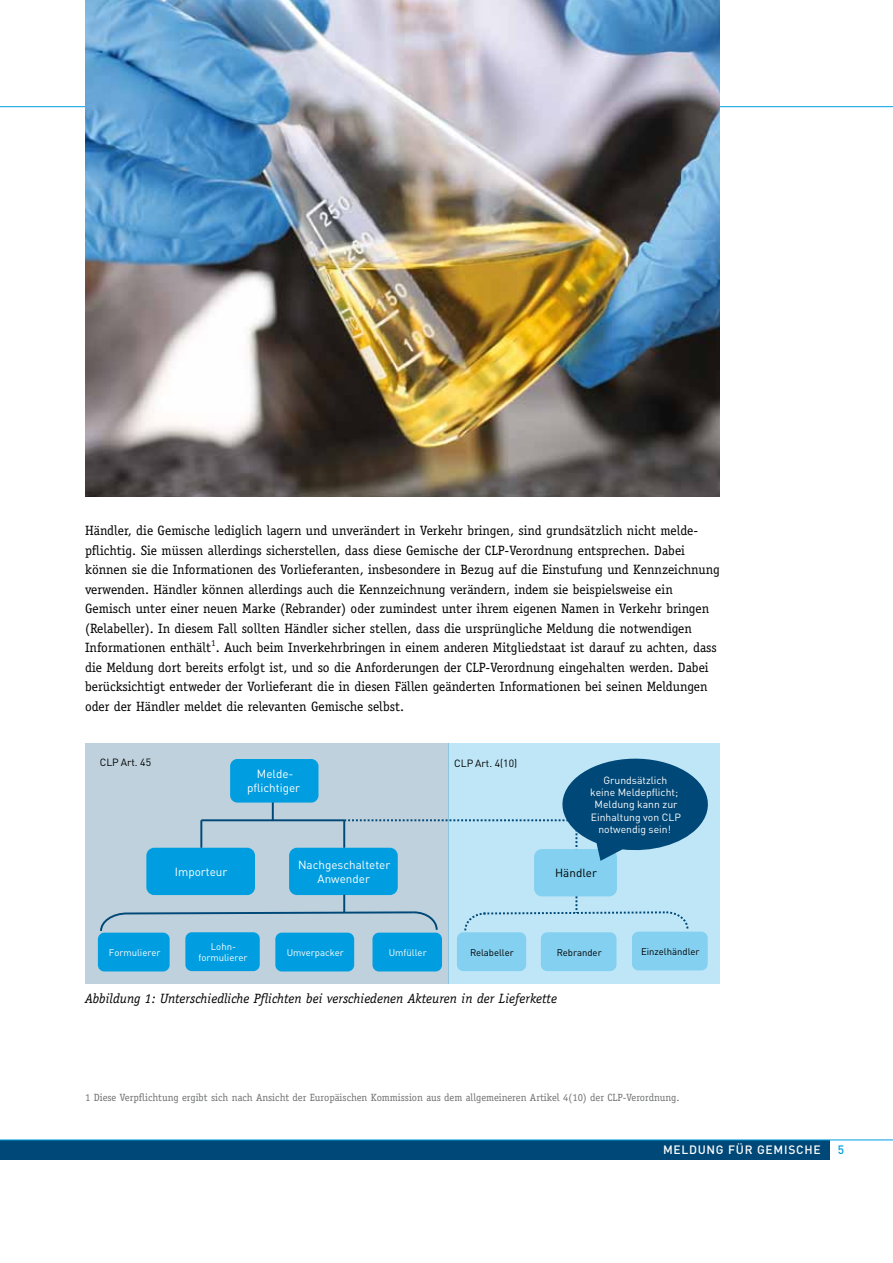
<style>
.page{position:relative;width:893px;height:1263px;background:#fff}
.page>*{position:absolute;margin:0;border:0;box-sizing:border-box;transform-origin:0 0}
.t1{font:13.5px/19.5px "Officina Serif";color:#000}
.t2{font:italic 13.5px "Officina Serif";color:#000}
.t3{font:500 12px "DIN Pro";color:#fff}
.t4{font:500 12px "DIN Pro";color:#009ee0}
.t5{font:11.7px/13.8px "DIN Pro";color:#fff;text-align:center}
.t6{font:11.7px "DIN Pro";color:#000}
.t7{font:10.5px "Officina Serif";color:#707172}
.t8{font:10.35px/12.3px "DIN Pro";color:#fff;text-align:center}
.t9{font:10.35px "DIN Pro";color:#000}
.t10{font:9.6px/11.2px "DIN Pro";color:#fff;text-align:center}
.t11{font:9.6px "DIN Pro";color:#000}
</style>
<div class="page">
<div style="left:0;top:1140px;width:829px;height:20px;background:#004877"></div>
<hr style="left:0;top:1139px;width:893px;height:1px;background:#009ee0">
<hr style="left:0;top:106px;width:893px;height:1px;background:#009ee0">
<img style="left:85px;top:0;width:635px;height:496px">
<div style="left:85px;top:743px;width:363px;height:241px;background:#bfd1dc"></div>
<div style="left:448px;top:743px;width:272px;height:241px;background:#bfe6f7"></div>
<div style="left:146px;top:848px;width:109px;height:47px;background:#009ee0;border-radius:8px"></div>
<div style="left:289px;top:848px;width:109px;height:47px;background:#009ee0;border-radius:8px"></div>
<hr style="left:272px;top:797px;width:2px;height:23px;background:#004877">
<hr style="left:201px;top:819px;width:143px;height:2px;background:#004877">
<hr style="left:200px;top:820px;width:2px;height:28px;background:#004877">
<hr style="left:343px;top:820px;width:2px;height:28px;background:#004877">
<div style="left:185px;top:932px;width:75px;height:39px;background:#009ee0;border-radius:6px"></div>
<div style="left:98px;top:933px;width:72px;height:38px;background:#009ee0;border-radius:6px"></div>
<div style="left:275px;top:933px;width:79px;height:38px;background:#009ee0;border-radius:6px"></div>
<div style="left:372px;top:933px;width:70px;height:38px;background:#009ee0;border-radius:6px"></div>
<svg style="left:100px;top:894px;width:338px;height:39px"></svg>
<div style="left:230px;top:759px;width:88px;height:43px;background:#009ee0;border-radius:7px"></div>
<div style="left:534px;top:849px;width:83px;height:47px;background:#84d0f0;border-radius:8px"></div>
<div style="left:457px;top:932px;width:69px;height:39px;background:#84d0f0;border-radius:6px"></div>
<div style="left:541px;top:932px;width:75px;height:39px;background:#84d0f0;border-radius:6px"></div>
<svg style="left:464px;top:896px;width:225px;height:36px"></svg>
<div style="left:632px;top:932px;width:76px;height:38px;background:#84d0f0;border-radius:6px"></div>
<svg style="left:344px;top:752px;width:364px;height:109px"></svg>
<p class="t1" style="left:85px;top:521px;width:636px">Händler, die Gemische lediglich lagern und unverändert in Verkehr bringen, sind grundsätzlich nicht melde&shy;pflichtig. Sie müssen allerdings sicherstellen, dass diese Gemische der CLP-Verordnung entsprechen. Dabei können sie die Informationen des Vorlieferanten, insbesondere in Bezug auf die Einstufung und Kennzeichnung verwenden. Händler können allerdings auch die Kennzeichnung verändern, indem sie beispielsweise ein Gemisch unter einer neuen Marke (Rebrander) oder zumindest unter ihrem eigenen Namen in Verkehr bringen (Relabeller). In diesem Fall sollten Händler sicher stellen, dass die ursprüngliche Meldung die notwendigen Informationen enthält<sup>1</sup>. Auch beim Inverkehrbringen in einem anderen Mitgliedstaat ist darauf zu achten, dass die Meldung dort bereits erfolgt ist, und so die Anforderungen der CLP-Verordnung eingehalten werden. Dabei berücksichtigt entweder der Vorlieferant die in diesen Fällen geänderten Informationen bei seinen Meldungen oder der Händler meldet die relevanten Gemische selbst.</p>
<p class="t9" style="left:100px;top:755px;width:53px">CLP Art. 45</p>
<p class="t9" style="left:454px;top:756px;width:64px">CLP Art. 4(10)</p>
<p class="t5" style="left:247px;top:767px;width:54px">Melde&shy;pflichtiger</p>
<p class="t5" style="left:175px;top:864px;width:54px">Importeur</p>
<p class="t5" style="left:298px;top:857px;width:94px">Nachgeschalteter<br>Anwender</p>
<p class="t8" style="left:590px;top:773px;width:92px">Grundsätzlich keine Meldepflicht;<br>Meldung kann zur<br>Einhaltung von CLP notwendig sein!</p>
<p class="t6" style="left:555px;top:865px;width:43px">Händler</p>
<p class="t10" style="left:198px;top:940px;width:51px">Lohn&shy;formulierer</p>
<p class="t10" style="left:109px;top:946px;width:53px">Formulierer</p>
<p class="t10" style="left:287px;top:946px;width:59px">Umverpacker</p>
<p class="t10" style="left:389px;top:946px;width:39px">Umfüller</p>
<p class="t11" style="left:470px;top:945px;width:45px">Relabeller</p>
<p class="t11" style="left:557px;top:945px;width:46px">Rebrander</p>
<p class="t11" style="left:641px;top:945px;width:60px">Einzelhändler</p>
<p class="t2" style="left:85px;top:991px;width:474px">Abbildung 1: Unterschiedliche Pflichten bei verschiedenen Akteuren in der Lieferkette</p>
<p class="t7" style="left:85px;top:1091px;width:596px">1 Diese Verpflichtung ergibt sich nach Ansicht der Europäischen Kommission aus dem allgemeineren Artikel 4(10) der CLP-Verordnung.</p>
<p class="t3" style="left:663px;top:1141px;width:10px">MELDUNG</p>
<p class="t3" style="left:728px;top:1141px;width:38px">FÜR GEMIS</p>
<p class="t3" style="left:796px;top:1141px;width:24px">CHE</p>
<p class="t4" style="left:838px;top:1141px;width:8px">5</p>
</div>
